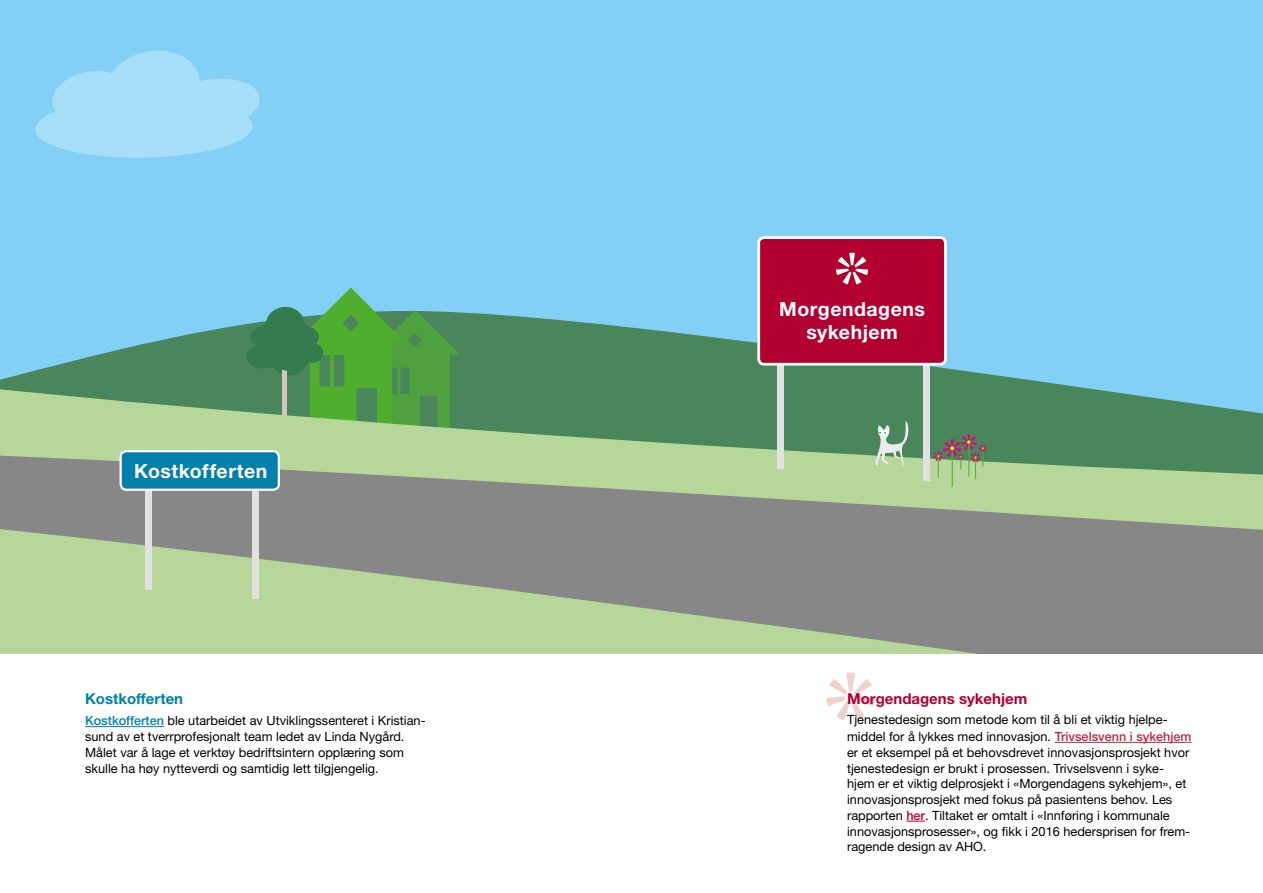
<style>
.page{position:relative;width:1263px;height:893px;background:#fff}
.page>*{position:absolute;margin:0;border:0;box-sizing:border-box;transform-origin:0 0}
.t1{font:700 19.5px/23.4px "Helvetica Neue LT Std";letter-spacing:.025em;color:#fff;text-align:center}
.t2{font:700 15px "Helvetica Neue LT Std";color:#b10030}
.t3{font:700 15px "Helvetica Neue LT Std";color:#0080aa}
.t4{font:12.75px/15.8px "Helvetica Neue LT Std";color:#000}
.s1{font-weight:500;color:#0080aa}
.s2{font-weight:500;color:#b9293e}
.s3{font-weight:500;color:#b10030}
</style>
<div class="page">
<div style="left:0;top:0;width:1263px;height:563px;background:#82d0f5"></div>
<svg style="left:0;top:287px;width:1263px;height:147px"></svg>
<svg style="left:0;top:434px;width:1263px;height:220px;background:#98a98c"></svg>
<svg style="left:35px;top:50px;width:225px;height:108px"></svg>
<hr style="left:952px;top:448px;width:1px;height:39px;background:#50ae2f">
<svg style="left:933px;top:434px;width:54px;height:45px;background:#879773"></svg>
<svg style="left:826px;top:672px;width:49px;height:48px"></svg>
<hr style="left:1055px;top:742px;width:136px;height:1px;background:#b9293e">
<svg style="left:906px;top:821px;width:19px;height:1px"></svg>
<div style="left:145px;top:484px;width:6px;height:106px;background:#e1e1e1"></div>
<div style="left:253px;top:482px;width:6px;height:116px;background:#e1e1e1"></div>
<div style="left:121px;top:451px;width:158px;height:39px;background:#0080aa;border-radius:6px"></div>
<div style="left:120px;top:450px;width:160px;height:41px;border:2px solid #fff;border-radius:6px"></div>
<div style="left:778px;top:347px;width:6px;height:122px;background:#e1e1e1"></div>
<div style="left:923px;top:347px;width:6px;height:133px;background:#e1e1e1"></div>
<div style="left:759px;top:238px;width:186px;height:126px;background:#b10030;border-radius:5px"></div>
<div style="left:757px;top:236px;width:190px;height:130px;border:3px solid #fff;border-radius:5px"></div>
<svg style="left:875px;top:421px;width:36px;height:45px;background:#8eb392"></svg>
<hr style="left:85px;top:726px;width:79px;height:1px;background:#0080aa">
<svg style="left:836px;top:253px;width:32px;height:31px"></svg>
<h1 class="t1" style="left:134px;top:459px;width:135px">Kostkofferten</h1>
<p class="t3" style="left:85px;top:689px;width:100px">Kostkofferten</p>
<p class="t4" style="left:85px;top:713px;width:342px"><span class="s1">Kostkofferten</span> ble utarbeidet av Utviklingssenteret i Kristian&shy;sund av et tverrprofesjonalt team ledet av Linda Nygård.<br>Målet var å lage et verktøy bedriftsintern opplæring som skulle ha høy nytteverdi og samtidig lett tilgjengelig.</p>
<h1 class="t1" style="left:779px;top:297px;width:147px">Morgendagens sykehjem</h1>
<p class="t2" style="left:847px;top:689px;width:182px">Morgendagens sykehjem</p>
<p class="t4" style="left:847px;top:710px;width:346px;line-height:17.2px">Tjenestedesign som metode kom til å bli et viktig hjelpe&shy;middel for å lykkes med innovasjon. <span class="s2">Trivselsvenn i sykehjem</span></p>
<p class="t4" style="left:847px;top:744px;width:345px">er et eksempel på et behovsdrevet innovasjonsprosjekt hvor tjenestedesign er brukt i prosessen. Trivselsvenn i syke&shy;hjem er et viktig delprosjekt i «Morgendagens sykehjem», et innovasjonsprosjekt med fokus på pasientens behov. Les rapporten <span class="s3">her</span>. Tiltaket er omtalt i «Innføring i kommunale innovasjonsprosesser», og fikk i 2016 hedersprisen for frem&shy;ragende design av AHO.</p>
</div>
